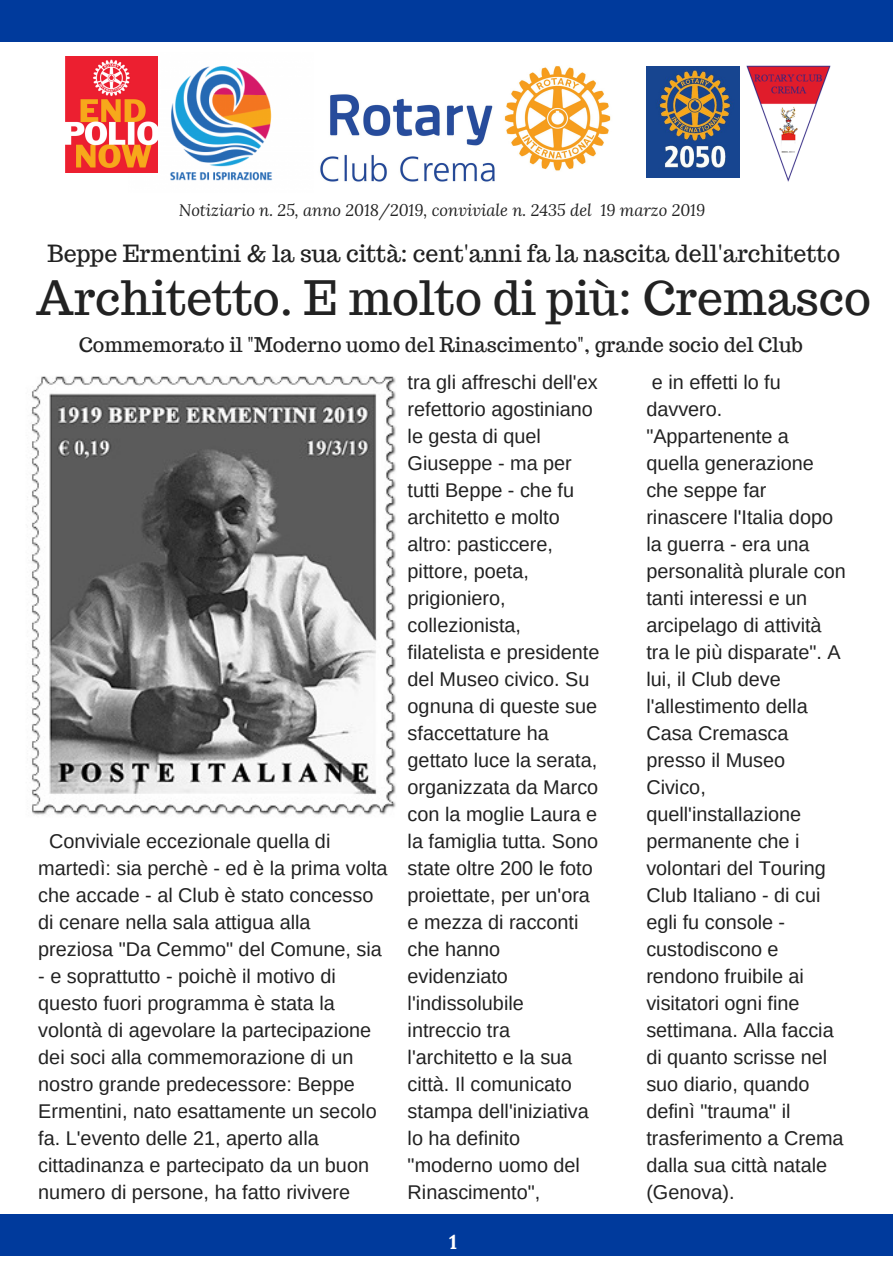
<style>
.page{position:relative;width:893px;height:1263px;background:#fff}
.page>*{position:absolute;margin:0;border:0;box-sizing:border-box;transform-origin:0 0}
.t1{font:46.35px "Trocchi";color:#222}
.t2{font:23.25px "Trocchi";color:#222}
.t3{font:19.8px/27px "Arimo";color:#222}
.t4{font:19.8px "Trocchi";color:#222}
.t5{font:700 19.8px "Lora";color:#fff}
.t6{font:italic 16.5px "Lora";color:#222}
</style>
<div class="page">
<div style="left:0;top:1214px;width:893px;height:41px;background:#003a9c"></div>
<div style="left:0;top:0;width:893px;height:42px;background:#003a9c"></div>
<img style="left:320px;top:66px;width:291px;height:116px">
<img style="left:128px;top:66px;width:144px;height:115px">
<img style="left:746px;top:65px;width:85px;height:117px">
<img style="left:65px;top:56px;width:93px;height:116px">
<img style="left:646px;top:66px;width:94px;height:112px">
<img style="left:27px;top:376px;width:369px;height:440px">
<p class="t6" style="left:179px;top:199px;width:528px">Notiziario n. 25, anno 2018/2019, conviviale n. 2435 del 19 marzo 2019</p>
<p class="t2" style="left:47px;top:239px;width:794px">Beppe Ermentini &amp; la sua città: cent'anni fa la nascita dell'architetto</p>
<h1 class="t1" style="left:36px;top:268px;width:836px">Architetto. E molto di più: Cremasco</h1>
<p class="t4" style="left:79px;top:332px;width:726px">Commemorato il "Moderno uomo del Rinascimento", grande socio del Club</p>
<p class="t3" style="left:408px;top:368px;width:193px">tra gli affreschi dell'ex refettorio agostiniano le gesta di quel<br>Giuseppe - ma per tutti Beppe - che fu architetto e molto altro: pasticcere, pittore, poeta, prigioniero, collezionista, filatelista e presidente del Museo civico. Su ognuna di queste sue sfaccettature ha gettato luce la serata, organizzata da Marco con la moglie Laura e la famiglia tutta. Sono state oltre 200 le foto proiettate, per un'ora e mezza di racconti che hanno evidenziato l'indissolubile intreccio tra l'architetto e la sua città. Il comunicato stampa dell'iniziativa lo ha definito "moderno uomo del<br>Rinascimento",</p>
<p class="t3" style="left:646px;top:368px;width:201px">e in effetti lo fu davvero. "Appartenente a quella generazione che seppe far rinascere l'Italia dopo la guerra - era una personalità plurale con tanti interessi e un arcipelago di attività tra le più disparate". A lui, il Club deve l'allestimento della<br>Casa Cremasca presso il Museo<br>Civico, quell'installazione permanente che i volontari del Touring<br>Club Italiano - di cui egli fu console - custodiscono e rendono fruibile ai visitatori ogni fine settimana. Alla faccia di quanto scrisse nel suo diario, quando definì "trauma" il trasferimento a Crema dalla sua città natale (Genova).</p>
<p class="t3" style="left:38px;top:827px;width:351px;text-indent:11px">Conviviale eccezionale quella di martedì: sia perchè - ed è la prima volta che accade - al Club è stato concesso di cenare nella sala attigua alla preziosa "Da Cemmo" del Comune, sia</p>
<p class="t3" style="left:38px;top:963px;width:340px">- e soprattutto - poichè il motivo di questo fuori programma è stata la volontà di agevolare la partecipazione dei soci alla commemorazione di un nostro grande predecessore: Beppe Ermentini, nato esattamente un secolo fa. L'evento delle 21, aperto alla cittadinanza e partecipato da un buon numero di persone, ha fatto rivivere</p>
<p class="t5" style="left:449px;top:1229px;width:10px">1</p>
</div>
